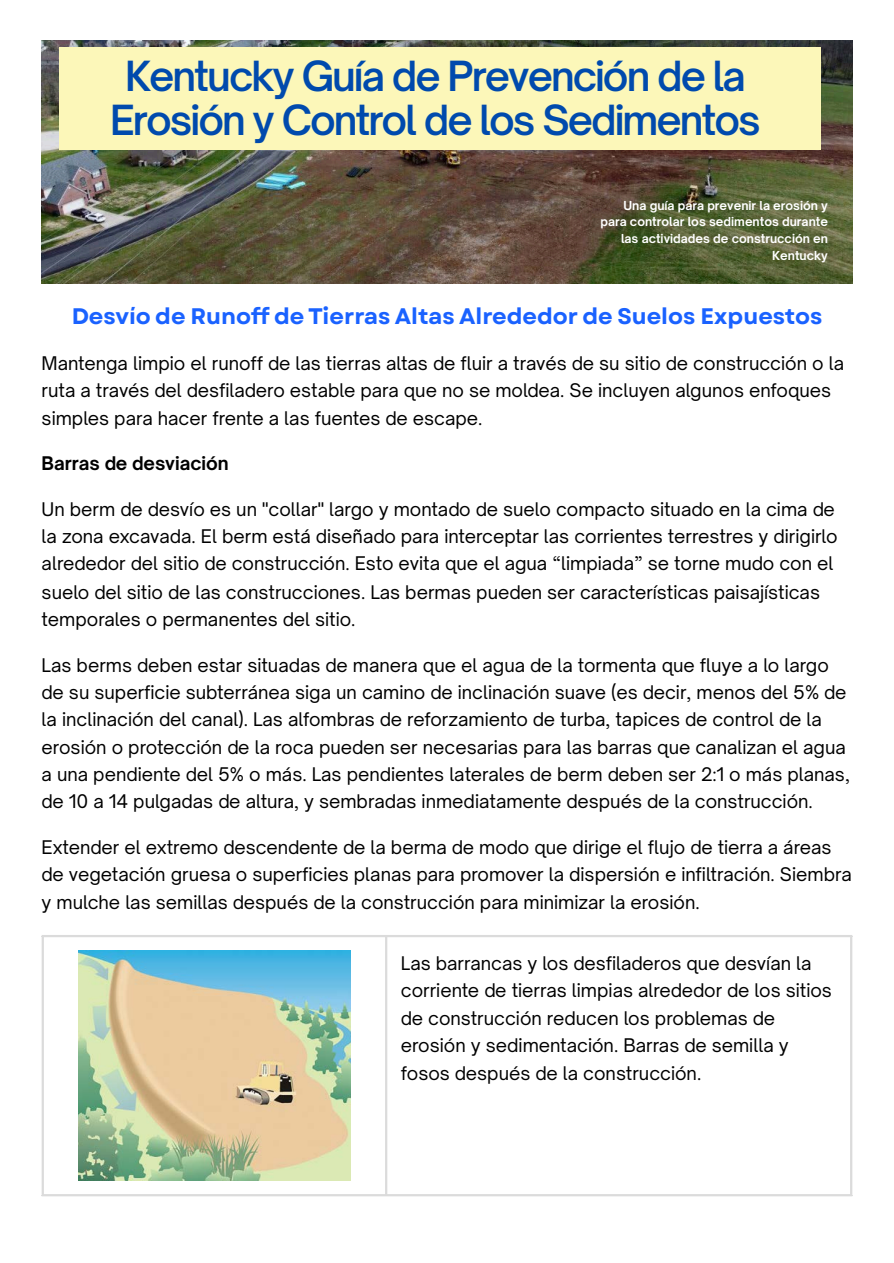
<style>
.page{position:relative;width:894px;height:1263px;background:#fff}
.page>*{position:absolute;margin:0;border:0;box-sizing:border-box;transform-origin:0 0}
.t1{font:600 39.75px "Open Sauce One";letter-spacing:-.05em;color:#004aad}
.t2{font:700 22.5px "Garet";color:#1a62ff}
.t3{font:18px/27.3px "Open Sauce One";color:#000}
.t4{font:700 18px "Open Sauce One";color:#000}
.t5{font:700 11.85px/16.6px "Open Sauce One";color:#fff;text-align:right}
</style>
<div class="page">
<img style="left:42px;top:40px;width:810px;height:244px">
<div style="left:59px;top:47px;width:761px;height:102px;background:#fcf7b9"></div>
<img style="left:79px;top:951px;width:271px;height:229px">
<hr style="left:42px;top:937px;width:2px;height:257px;background:#dbdbdb">
<hr style="left:385px;top:937px;width:2px;height:257px;background:#dbdbdb">
<hr style="left:849px;top:937px;width:3px;height:257px;background:#dbdbdb">
<hr style="left:42px;top:935px;width:810px;height:2px;background:#dbdbdb">
<hr style="left:42px;top:1194px;width:810px;height:2px;background:#dbdbdb">
<p class="t1" style="left:125px;top:51px;width:622px">Kentucky Guía de Prevención de la</p>
<p class="t1" style="left:110px;top:95px;width:651px">Erosión y Control de los Sedimentos</p>
<p class="t5" style="left:600px;top:197px;width:229px">Una guía para prevenir la erosión y para controlar los sedimentos durante las actividades de construcción en<br>Kentucky</p>
<h1 class="t2" style="left:72px;top:300px;width:751px">Desvío de Runoff de Tierras Altas Alrededor de Suelos Expuestos</h1>
<p class="t3" style="left:42px;top:349px;width:803px">Mantenga limpio el runoff de las tierras altas de fluir a través de su sitio de construcción o la ruta a través del desfiladero estable para que no se moldea. Se incluyen algunos enfoques simples para hacer frente a las fuentes de escape.</p>
<h3 class="t4" style="left:42px;top:452px;width:189px">Barras de desviación</h3>
<p class="t3" style="left:42px;top:496px;width:797px">Un berm de desvío es un "collar" largo y montado de suelo compacto situado en la cima de la zona excavada. El berm está diseñado para interceptar las corrientes terrestres y dirigirlo alrededor del sitio de construcción. Esto evita que el agua “limpiada” se torne mudo con el suelo del sitio de las construcciones. Las bermas pueden ser características paisajísticas temporales o permanentes del sitio.</p>
<p class="t3" style="left:42px;top:651px;width:809px">Las berms deben estar situadas de manera que el agua de la tormenta que fluye a lo largo de su superficie subterránea siga un camino de inclinación suave (es decir, menos del 5% de la inclinación del canal). Las alfombras de reforzamiento de turba, tapices de control de la erosión o protección de la roca pueden ser necesarias para las barras que canalizan el agua a una pendiente del 5% o más. Las pendientes laterales de berm deben ser 2:1 o más planas, de 10 a 14 pulgadas de altura, y sembradas inmediatamente después de la construcción.</p>
<p class="t3" style="left:42px;top:833px;width:811px">Extender el extremo descendente de la berma de modo que dirige el flujo de tierra a áreas de vegetación gruesa o superficies planas para promover la dispersión e infiltración. Siembra y mulche las semillas después de la construcción para minimizar la erosión.</p>
<p class="t3" style="left:400px;top:949px;width:432px">Las barrancas y los desfiladeros que desvían la corriente de tierras limpias alrededor de los sitios de construcción reducen los problemas de erosión y sedimentación. Barras de semilla y fosos después de la construcción.</p>
</div>
